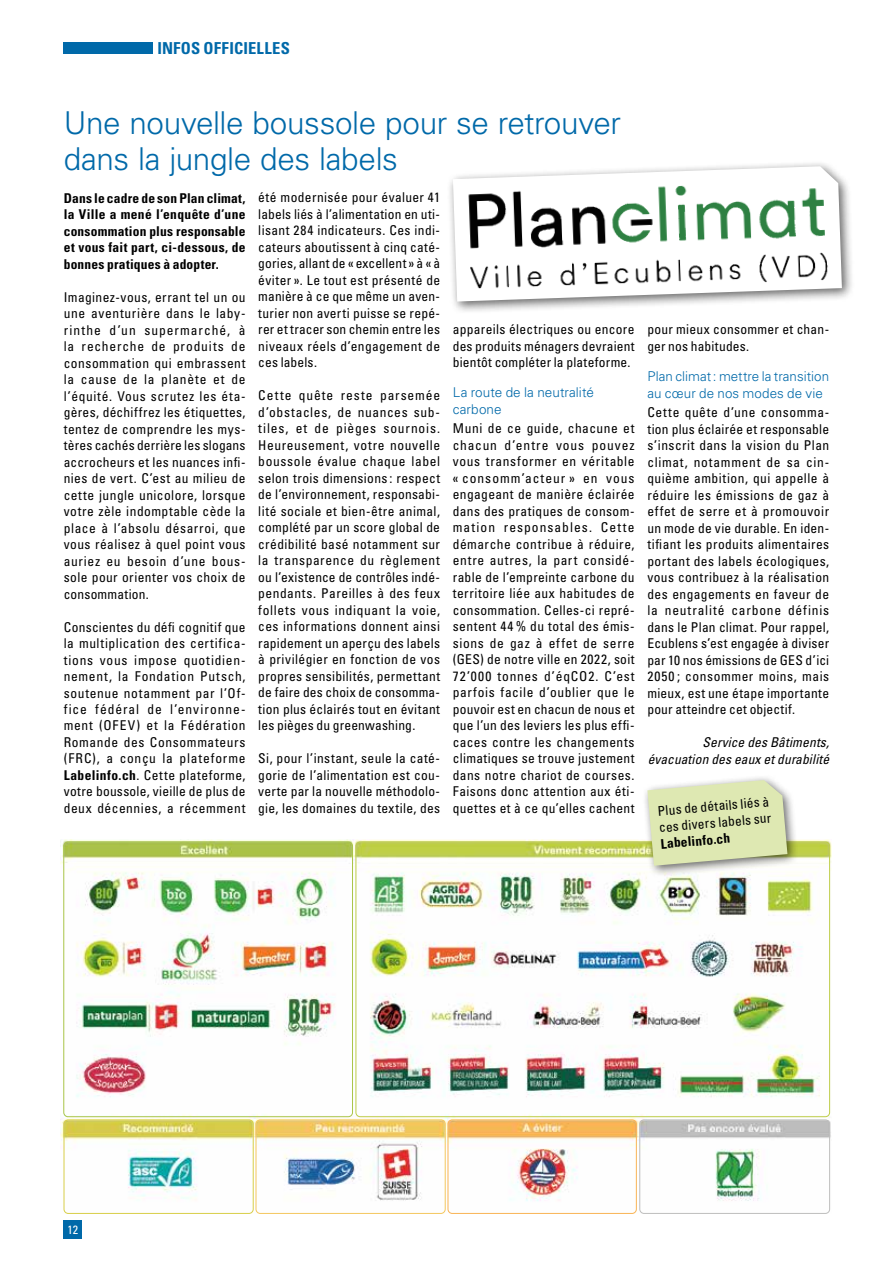
<style>
.page{position:relative;width:893px;height:1263px;background:#fff}
.page>*{position:absolute;margin:0;border:0;box-sizing:border-box;transform-origin:0 0}
.t1{font:300 31.5px/36px "Univers LT Std";letter-spacing:-.01em;color:#0069a9}
.t2{font:700 condensed 16.5px "Univers LT Std";letter-spacing:.01em;color:#0069a9}
.t3{font:condensed 13.5px/16.5px "Univers LT Std";letter-spacing:.02em;color:#000;text-align:justify}
.t4{font:700 condensed 13.5px/16.5px "Univers LT Std";letter-spacing:.02em;color:#000;text-align:justify}
.t5{font:300 13.5px/16.5px "Univers LT Std";letter-spacing:.005em;color:#0069a9}
.t6{font:italic condensed 13.5px/16.5px "Univers LT Std";letter-spacing:.01em;color:#000;text-align:right}
.t7{font:condensed 12px "Univers LT Std";color:#fff}
.s1{font-weight:700}
</style>
<div class="page">
<div style="left:64px;top:1220px;width:18px;height:19px;background:#0069a9"></div>
<div style="left:64px;top:42px;width:89px;height:12px;background:#0069a9"></div>
<div style="left:447px;top:160px;width:407px;height:154px;background:#000;opacity:.6"></div>
<svg style="left:453px;top:166px;width:389px;height:136px"></svg>
<img style="left:462px;top:171px;width:371px;height:125px">
<img style="left:60px;top:840px;width:772px;height:373px">
<div style="left:64px;top:842px;width:289px;height:275px;border:1px solid #a9c548;border-radius:4px"></div>
<div style="left:64px;top:1120px;width:189px;height:94px;border:1px solid #d8ce48;border-radius:4px"></div>
<div style="left:256px;top:1120px;width:189px;height:94px;border:1px solid #f4c75e;border-radius:4px"></div>
<div style="left:448px;top:1120px;width:189px;height:94px;border:1px solid #f9b455;border-radius:4px"></div>
<div style="left:639px;top:1120px;width:191px;height:94px;border:1px solid #bebebd;border-radius:4px"></div>
<div style="left:356px;top:842px;width:474px;height:275px;border:1px solid #becd48;border-radius:4px"></div>
<div style="left:641px;top:774px;width:158px;height:103px;background:#000;opacity:.6"></div>
<svg style="left:647px;top:780px;width:140px;height:86px;background:#dbe4b6"></svg>
<p class="t2" style="left:157px;top:38px;width:134px">INFOS OFFICIELLES</p>
<h1 class="t1" style="left:64px;top:104px;width:559px">Une nouvelle boussole pour se retrouver dans la jungle des labels</h1>
<p class="t4" style="left:64px;top:189px;width:183px">Dans le cadre de son Plan climat, la Ville a mené l’enquête d’une consommation plus responsable et vous fait part, ci-dessous, de bonnes pratiques à adopter.</p>
<p class="t3" style="left:64px;top:288px;width:183px">Imaginez-vous, errant tel un ou une aventurière dans le laby‑ rinthe d’un supermarché, à la recherche de produits de consommation qui embrassent la cause de la planète et de l’équité. Vous scrutez les éta‑ gères, déchiffrez les étiquettes, tentez de comprendre les mys‑ tères cachés derrière les slogans accrocheurs et les nuances infi‑ nies de vert. C’est au milieu de cette jungle unicolore, lorsque votre zèle indomptable cède la place à l’absolu désarroi, que vous réalisez à quel point vous auriez eu besoin d’une bous‑ sole pour orienter vos choix de consommation.</p>
<p class="t3" style="left:64px;top:618px;width:183px">Conscientes du défi cognitif que la multiplication des certifica‑ tions vous impose quotidien‑ nement, la Fondation Putsch, soutenue notamment par l’Of‑ fice fédéral de l’environne‑ ment (OFEV) et la Fédération Romande des Consommateurs (FRC), a conçu la plateforme <span class="s1">Labelinfo.ch</span>. Cette plateforme, votre boussole, vieille de plus de deux décennies, a récemment</p>
<p class="t3" style="left:258px;top:189px;width:183px">été modernisée pour évaluer 41 labels liés à l’alimentation en uti‑ lisant 284 indicateurs. Ces indi‑ cateurs aboutissent à cinq caté‑ gories, allant de «excellent » à «à éviter ». Le tout est présenté de manière à ce que même un aven‑ turier non averti puisse se repé‑ rer et tracer son chemin entre les niveaux réels d’engagement de ces labels.</p>
<p class="t3" style="left:258px;top:387px;width:183px">Cette quête reste parsemée d’obstacles, de nuances sub‑ tiles, et de pièges sournois.<br>Heureusement, votre nouvelle boussole évalue chaque label selon trois dimensions : respect de l’environnement, responsabi‑ lité sociale et bien-être animal, complété par un score global de crédibilité basé notamment sur la transparence du règlement ou l’existence de contrôles indé‑ pendants. Pareilles à des feux follets vous indiquant la voie, ces informations donnent ainsi rapidement un aperçu des labels à privilégier en fonction de vos propres sensibilités, permettant de faire des choix de consomma‑ tion plus éclairés tout en évitant les pièges du greenwashing.</p>
<p class="t3" style="left:258px;top:750px;width:183px">Si, pour l’instant, seule la caté‑ gorie de l’alimentation est cou‑ verte par la nouvelle méthodolo‑ gie, les domaines du textile, des</p>
<p class="t3" style="left:453px;top:321px;width:183px">appareils électriques ou encore des produits ménagers devraient bientôt compléter la plateforme.</p>
<p class="t5" style="left:453px;top:384px;width:142px">La route de la neutralité carbone</p>
<p class="t3" style="left:453px;top:420px;width:183px">Muni de ce guide, chacune et chacun d’entre vous pouvez vous transformer en véritable « consomm’acteur » en vous engageant de manière éclairée dans des pratiques de consom‑ mation responsables. Cette démarche contribue à réduire, entre autres, la part considé‑ rable de l’empreinte carbone du territoire liée aux habitudes de consommation. Celles-ci repré‑ sentent 44 % du total des émis‑ sions de gaz à effet de serre (GES) de notre ville en 2022, soit 72’000 tonnes d’éqCO2. C’est parfois facile d’oublier que le pouvoir est en chacun de nous et que l’un des leviers les plus effi‑ caces contre les changements climatiques se trouve justement dans notre chariot de courses.<br>Faisons donc attention aux éti‑ quettes et à ce qu’elles cachent</p>
<p class="t3" style="left:647px;top:321px;width:183px">pour mieux consommer et chan‑ ger nos habitudes.</p>
<p class="t5" style="left:647px;top:368px;width:183px">Plan climat: mettre la transition au cœur de nos modes de vie</p>
<p class="t3" style="left:647px;top:404px;width:183px">Cette quête d’une consomma‑ tion plus éclairée et responsable s’inscrit dans la vision du Plan climat, notamment de sa cin‑ quième ambition, qui appelle à réduire les émissions de gaz à effet de serre et à promouvoir un mode de vie durable. En iden‑ tifiant les produits alimentaires portant des labels écologiques, vous contribuez à la réalisation des engagements en faveur de la neutralité carbone définis dans le Plan climat. Pour rappel, Ecublens s’est engagée à diviser par 10 nos émissions de GES d’ici 2050 ; consommer moins, mais mieux, est une étape importante pour atteindre cet objectif.</p>
<p class="t6" style="left:648px;top:734px;width:183px">Service des Bâtiments, évacuation des eaux et durabilité</p>
<p class="t3" style="left:657px;top:802px;width:114px;rotate:-5deg">Plus de détails liés à ces divers labels sur</p>
<p class="t4" style="left:660px;top:835px;width:71px;rotate:-5deg">Labelinfo.ch</p>
<p class="t7" style="left:68px;top:1222px;width:12px">12</p>
</div>
